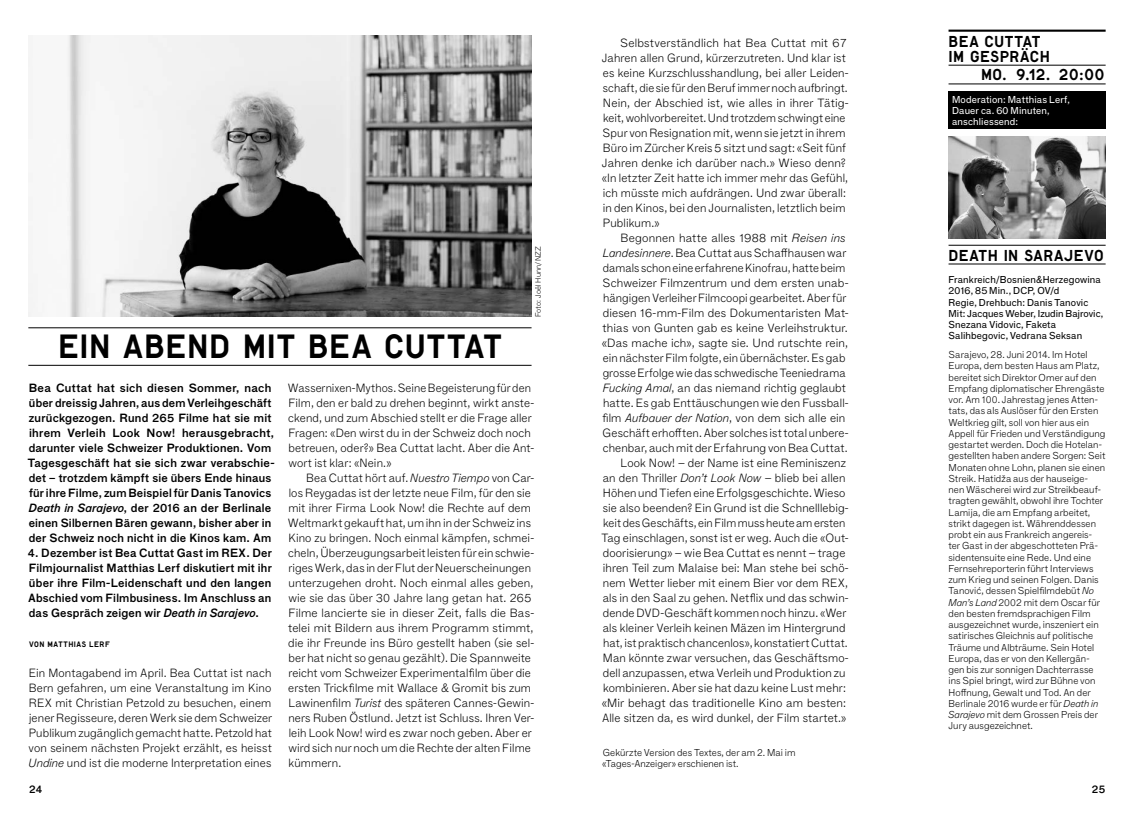
<style>
.page{position:relative;width:1134px;height:833px;background:#fff}
.page>*{position:absolute;margin:0;border:0;box-sizing:border-box;transform-origin:0 0}
.t1{font:31.88px "Lutz Headline";letter-spacing:.015em;color:#000}
.t2{font:15px/15px "Lutz Headline";letter-spacing:.025em;color:#000}
.t3{font:100 11.5px/15px "F Grotesk";letter-spacing:.01em;color:#000}
.t4{font:11.5px/15px "F Grotesk Demi";letter-spacing:.02em;color:#000}
.t5{font:10.62px "F Grotesk Demi";color:#000}
.t6{font:100 9.75px/11.2px "F Grotesk";letter-spacing:.005em;color:#000}
.t7{font:9.75px/11.2px "F Grotesk";letter-spacing:.01em;color:#000}
.t8{font:9.75px/11.2px "F Grotesk";letter-spacing:.015em;color:#fff}
.t9{font:100 7.5px "F Grotesk";letter-spacing:.025em;color:#000}
.t10{font:7.5px "Lutz Headline";letter-spacing:.065em;color:#000}
.s1{font-style:italic}
</style>
<div class="page">
<hr style="left:28px;top:327px;width:503px;height:1px;background:#000">
<hr style="left:28px;top:365px;width:503px;height:1px;background:#000">
<div style="left:948px;top:92px;width:158px;height:37px;background:#000"></div>
<hr style="left:948px;top:30px;width:158px;height:2px;background:#000">
<hr style="left:948px;top:65px;width:158px;height:1px;background:#000">
<hr style="left:948px;top:84px;width:158px;height:1px;background:#000">
<hr style="left:948px;top:245px;width:158px;height:1px;background:#000">
<hr style="left:948px;top:264px;width:158px;height:1px;background:#000">
<img style="left:28px;top:35px;width:503px;height:282px">
<img style="left:948px;top:137px;width:158px;height:101px">
<h1 class="t1" style="left:58px;top:325px;width:445px">EIN ABEND MIT BEA CUTTAT</h1>
<p class="t9" style="left:533px;top:317px;width:73px;rotate:-90deg">Foto: Joël Hunn/NZZ</p>
<p class="t4" style="left:28px;top:380px;width:248px">Bea Cuttat hat sich diesen Sommer, nach über dreissig Jahren, aus dem Verleihgeschäft zurückgezogen. Rund 265 Filme hat sie mit ihrem Verleih Look Now! herausgebracht, darunter viele Schweizer Produktionen. Vom Tagesgeschäft hat sie sich zwar verabschie&shy;det – trotzdem kämpft sie übers Ende hinaus für ihre Filme, zum Beispiel für Danis Tanovics <span class="s1">Death in Sarajevo</span>, der 2016 an der Berlinale einen Silbernen Bären gewann, bisher aber in der Schweiz noch nicht in die Kinos kam. Am</p>
<p class="t4" style="left:28px;top:545px;width:245px;text-align:justify">4. Dezember ist Bea Cuttat Gast im REX. Der Filmjournalist Matthias Lerf diskutiert mit ihr über ihre Film-Leidenschaft und den langen Abschied vom Filmbusiness. Im Anschluss an das Gespräch zeigen wir <span class="s1">Death in Sarajevo</span>.</p>
<p class="t10" style="left:29px;top:639px;width:82px">VON MATTHIAS LERF</p>
<p class="t3" style="left:29px;top:664px;width:245px;text-align:justify">Ein Montagabend im April. Bea Cuttat ist nach Bern gefahren, um eine Veranstaltung im Kino REX mit Christian Petzold zu besuchen, einem jener Regisseure, deren Werk sie dem Schweizer Publikum zugänglich gemacht hatte. Petzold hat von seinem nächsten Projekt erzählt, es heisst <span class="s1">Undine</span> und ist die moderne Interpretation eines</p>
<p class="t3" style="left:288px;top:379px;width:248px">Wassernixen-Mythos. Seine Begeisterung für den Film, den er bald zu drehen beginnt, wirkt anste&shy;ckend, und zum Abschied stellt er die Frage aller Fragen: «Den wirst du in der Schweiz doch noch betreuen, oder?» Bea Cuttat lacht. Aber die Ant&shy;wort ist klar: «Nein.»</p>
<p class="t3" style="left:288px;top:469px;width:248px;text-indent:18px">Bea Cuttat hört auf. <span class="s1">Nuestro Tiempo</span> von Car&shy;los Reygadas ist der letzte neue Film, für den sie mit ihrer Firma Look Now! die Rechte auf dem Weltmarkt gekauft hat, um ihn in der Schweiz ins Kino zu bringen. Noch einmal kämpfen, schmei&shy;cheln, Überzeugungsarbeit leisten für ein schwie&shy;riges Werk, das in der Flut der Neuerscheinungen unterzugehen droht. Noch einmal alles geben, wie sie das über 30 Jahre lang getan hat. 265<br>Filme lancierte sie in dieser Zeit, falls die Bas&shy;telei mit Bildern aus ihrem Programm stimmt, die ihr Freunde ins Büro gestellt haben (sie sel&shy;ber hat nicht so genau gezählt). Die Spannweite reicht vom Schweizer Experimentalfilm über die ersten Trickfilme mit Wallace &amp; Gromit bis zum Lawinenfilm <span class="s1">Turist</span> des späteren Cannes-Gewin&shy;ners Ruben Östlund. Jetzt ist Schluss. Ihren Ver&shy;leih Look Now! wird es zwar noch geben. Aber er wird sich nur noch um die Rechte der alten Filme kümmern.</p>
<p class="t3" style="left:602px;top:34px;width:249px;text-indent:19px">Selbstverständlich hat Bea Cuttat mit 67<br>Jahren allen Grund, kürzerzutreten. Und klar ist es keine Kurzschlusshandlung, bei aller Leiden&shy;schaft, die sie für den Beruf immer noch aufbringt.<br>Nein, der Abschied ist, wie alles in ihrer Tätig&shy;keit, wohlvorbereitet. Und trotzdem schwingt eine Spur von Resignation mit, wenn sie jetzt in ihrem Büro im Zürcher Kreis 5 sitzt und sagt: «Seit fünf Jahren denke ich darüber nach.» Wieso denn? «In letzter Zeit hatte ich immer mehr das Gefühl, ich müsste mich aufdrängen. Und zwar überall: in den Kinos, bei den Journalisten, letztlich beim Publikum.»</p>
<p class="t3" style="left:601px;top:229px;width:249px;text-align:right">Begonnen hatte alles 1988 mit <span class="s1">Reisen ins Landesinnere</span>. Bea Cuttat aus Schaffhausen war damals schon eine erfahrene Kinofrau, hatte beim Schweizer Filmzentrum und dem ersten unab&shy;hängigen Verleiher Filmcoopi gearbeitet. Aber für diesen 16-mm-Film des Dokumentaristen Mat&shy;thias von Gunten gab es keine Verleihstruktur. «Das mache ich», sagte sie. Und rutschte rein, ein nächster Film folgte, ein übernächster. Es gab grosse Erfolge wie das schwedische Teeniedrama <span class="s1">Fucking Amal</span>, an das niemand richtig geglaubt hatte. Es gab Enttäuschungen wie den Fussball&shy;film <span class="s1">Aufbauer der Nation</span>, von dem sich alle ein Geschäft erhofften. Aber solches ist total unbere&shy;chenbar, auch mit der Erfahrung von Bea Cuttat.<br>Look Now! – der Name ist eine Reminiszenz<br>an den Thriller <span class="s1">Don’t Look Now</span> – blieb bei allen Höhen und Tiefen eine Erfolgsgeschichte. Wieso sie also beenden? Ein Grund ist die Schnelllebig&shy;keit des Geschäfts, ein Film muss heute am ersten Tag einschlagen, sonst ist er weg. Auch die «Out&shy;doorisierung» – wie Bea Cuttat es nennt – trage ihren Teil zum Malaise bei: Man stehe bei schö&shy;nem Wetter lieber mit einem Bier vor dem REX, als in den Saal zu gehen. Netflix und das schwin&shy;dende DVD-Geschäft kommen noch hinzu. «Wer als kleiner Verleih keinen Mäzen im Hintergrund hat, ist praktisch chancenlos», konstatiert Cuttat.<br>Man könnte zwar versuchen, das Geschäftsmo&shy;dell anzupassen, etwa Verleih und Produktion zu kombinieren. Aber sie hat dazu keine Lust mehr: «Mir behagt das traditionelle Kino am besten:<br>Alle sitzen da, es wird dunkel, der Film startet.»</p>
<p class="t6" style="left:602px;top:746px;width:195px">Gekürzte Version des Textes, der am 2. Mai im «Tages-Anzeiger» erschienen ist.</p>
<h2 class="t2" style="left:948px;top:33px;width:103px">BEA CUTTAT<br>IM GESPRÄCH</h2>
<h2 class="t2" style="left:981px;top:67px;width:125px">MO. 9.12. 20:00</h2>
<p class="t8" style="left:952px;top:94px;width:119px">Moderation: Matthias Lerf,<br>Dauer ca. 60 Minuten, anschliessend:</p>
<h2 class="t2" style="left:948px;top:247px;width:157px">DEATH IN SARAJEVO</h2>
<p class="t7" style="left:948px;top:274px;width:156px">Frankreich/Bosnien&amp;Herzegowina<br>2016, 85 Min., DCP, OV/d<br>Regie, Drehbuch: Danis Tanovic<br>Mit: Jacques Weber, Izudin Bajrovic,<br>Snezana Vidovic, Faketa<br>Salihbegovic, Vedrana Seksan</p>
<p class="t6" style="left:948px;top:348px;width:159px">Sarajevo, 28. Juni 2014. Im Hotel Europa, dem besten Haus am Platz, bereitet sich Direktor Omer auf den Empfang diplomatischer Ehrengäste vor. Am 100. Jahrestag jenes Atten&shy;tats, das als Auslöser für den Ersten Weltkrieg gilt, soll von hier aus ein Appell für Frieden und Verständigung gestartet werden. Doch die Hotelan&shy;gestellten haben andere Sorgen: Seit Monaten ohne Lohn, planen sie einen Streik. Hatidža aus der hauseige&shy;nen Wäscherei wird zur Streikbeauf&shy;tragten gewählt, obwohl ihre Tochter Lamija, die am Empfang arbeitet, strikt dagegen ist. Währenddessen probt ein aus Frankreich angereis&shy;ter Gast in der abgeschotteten Prä&shy;sidentensuite eine Rede. Und eine Fernsehreporterin führt Interviews zum Krieg und seinen Folgen. Danis Tanović, dessen Spielfilmdebüt <span class="s1">No Man’s Land</span> 2002 mit dem Oscar für den besten fremdsprachigen Film ausgezeichnet wurde, inszeniert ein satirisches Gleichnis auf politische Träume und Albträume. Sein Hotel Europa, das er von den Kellergän&shy;gen bis zur sonnigen Dachterrasse ins Spiel bringt, wird zur Bühne von Hoffnung, Gewalt und Tod. An der Berlinale 2016 wurde er für <span class="s1">Death in Sarajevo</span> mit dem Grossen Preis der Jury ausgezeichnet.</p>
<p class="t5" style="left:29px;top:783px;width:15px">24</p>
<p class="t5" style="left:1092px;top:783px;width:15px">25</p>
</div>
